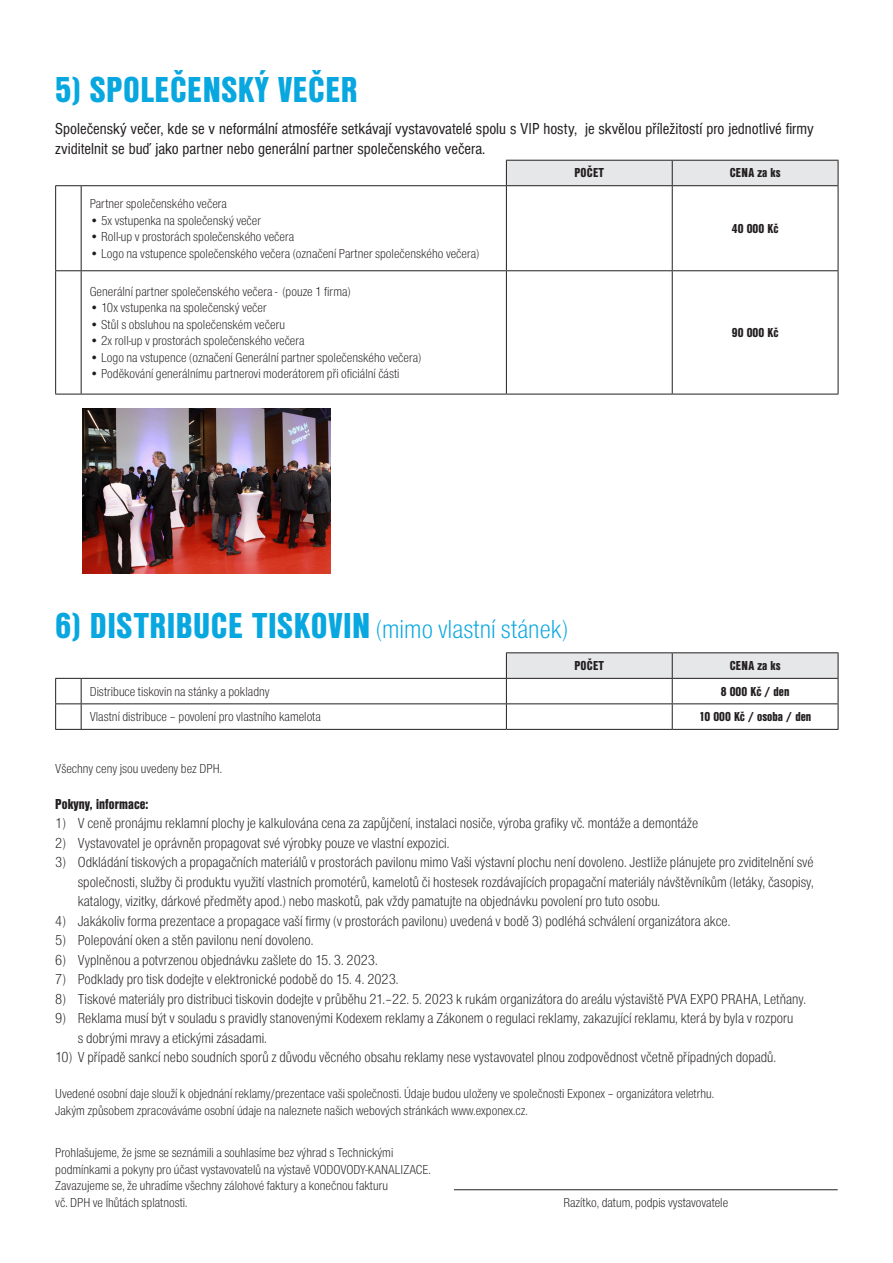
<style>
.page{position:relative;width:893px;height:1263px;background:#fff}
.page>*{position:absolute;margin:0;border:0;box-sizing:border-box;transform-origin:0 0}
.t1{font:37.5px "Nimbus Sans DOT Blac Cond";letter-spacing:.015em;color:#08a7e0}
.text{font:condensed 16.5px/19.5px "Nimbus Sans DOT";color:#231f20}
.t2{font:15px/19.5px "Nimbus Sans DOT Ligh Cond";color:#231f20;text-align:justify}
.t3{font:15px "Nimbus Sans DOT Blac Cond";color:#231f20}
.text-2{font:13.5px/16.5px "Nimbus Sans DOT Ligh Cond";color:#231f20}
.t4{font:13.5px "Nimbus Sans DOT Blac Cond";color:#231f20}
.s1{font-family:"Nimbus Sans DOT Ligh Cond";font-size:27px}
</style>
<div class="page">
<div style="left:506px;top:160px;width:333px;height:26px;background:#e6e7e9"></div>
<svg style="left:55px;top:185px;width:26px;height:1px"></svg>
<hr style="left:55px;top:186px;width:1px;height:84px;background:#231f20">
<hr style="left:81px;top:185px;width:425px;height:1px;background:#231f20">
<hr style="left:81px;top:186px;width:1px;height:84px;background:#231f20">
<hr style="left:506px;top:185px;width:166px;height:1px;background:#231f20">
<hr style="left:506px;top:186px;width:1px;height:84px;background:#231f20">
<hr style="left:672px;top:185px;width:166px;height:1px;background:#231f20">
<hr style="left:672px;top:186px;width:1px;height:84px;background:#231f20">
<hr style="left:838px;top:186px;width:1px;height:84px;background:#231f20">
<svg style="left:55px;top:270px;width:26px;height:1px"></svg>
<hr style="left:55px;top:271px;width:1px;height:123px;background:#231f20">
<hr style="left:81px;top:270px;width:425px;height:1px;background:#231f20">
<hr style="left:81px;top:271px;width:1px;height:123px;background:#231f20">
<hr style="left:506px;top:270px;width:166px;height:1px;background:#231f20">
<hr style="left:506px;top:271px;width:1px;height:123px;background:#231f20">
<hr style="left:672px;top:270px;width:166px;height:1px;background:#231f20">
<hr style="left:672px;top:271px;width:1px;height:123px;background:#231f20">
<hr style="left:838px;top:271px;width:1px;height:123px;background:#231f20">
<svg style="left:55px;top:394px;width:26px;height:1px"></svg>
<hr style="left:81px;top:394px;width:425px;height:1px;background:#231f20">
<hr style="left:506px;top:394px;width:166px;height:1px;background:#231f20">
<hr style="left:672px;top:394px;width:166px;height:1px;background:#231f20">
<img style="left:83px;top:408px;width:247px;height:165px">
<hr style="left:506px;top:652px;width:166px;height:1px;background:#231f20">
<hr style="left:672px;top:652px;width:166px;height:1px;background:#231f20">
<hr style="left:81px;top:678px;width:425px;height:1px;background:#231f20">
<hr style="left:81px;top:703px;width:425px;height:1px;background:#231f20">
<svg style="left:506px;top:653px;width:333px;height:76px"></svg>
<svg style="left:55px;top:678px;width:27px;height:52px"></svg>
<hr style="left:81px;top:729px;width:425px;height:1px;background:#231f20">
<hr style="left:506px;top:729px;width:166px;height:1px;background:#231f20">
<hr style="left:672px;top:729px;width:166px;height:1px;background:#231f20">
<hr style="left:454px;top:1189px;width:384px;height:1px;background:#231f20">
<p class="t1" style="left:55px;top:68px;width:304px">5) SPOLEČENSKÝ VEČER</p>
<p class="text" style="left:55px;top:119px;width:760px">Společenský večer, kde se v neformální atmosféře setkávají vystavovatelé spolu s VIP hosty, je skvělou příležitostí pro jednotlivé firmy zviditelnit se buď jako partner nebo generální partner společenského večera.</p>
<p class="t4" style="left:575px;top:165px;width:31px">POČET</p>
<p class="t4" style="left:730px;top:165px;width:52px">CENA za ks</p>
<p class="text-2" style="left:90px;top:195px;width:139px">Partner společenského večera</p>
<p class="text-2" style="left:90px;top:212px;width:173px">• 5x vstupenka na společenský večer</p>
<p class="text-2" style="left:90px;top:228px;width:206px">• Roll-up v prostorách společenského večera</p>
<p class="text-2" style="left:90px;top:245px;width:391px">• Logo na vstupence společenského večera (označení Partner společenského večera)</p>
<p class="t4" style="left:732px;top:221px;width:48px">40 000 Kč</p>
<p class="text-2" style="left:90px;top:283px;width:263px">Generální partner společenského večera - (pouze 1 firma)</p>
<p class="text-2" style="left:90px;top:300px;width:179px">• 10x vstupenka na společenský večer</p>
<p class="text-2" style="left:90px;top:316px;width:197px">• Stůl s obsluhou na společenském večeru</p>
<p class="text-2" style="left:90px;top:333px;width:216px">• 2x roll-up v prostorách společenského večera</p>
<p class="text-2" style="left:90px;top:349px;width:333px">• Logo na vstupence (označení Generální partner společenského večera)</p>
<p class="text-2" style="left:90px;top:366px;width:311px">• Poděkování generálnímu partnerovi moderátorem při oficiální části</p>
<p class="t4" style="left:732px;top:325px;width:48px">90 000 Kč</p>
<p class="t1" style="left:55px;top:604px;width:514px">6) DISTRIBUCE TISKOVIN <span class="s1">(mimo vlastní stánek)</span></p>
<p class="t4" style="left:575px;top:658px;width:31px">POČET</p>
<p class="t4" style="left:730px;top:658px;width:52px">CENA za ks</p>
<p class="text-2" style="left:90px;top:683px;width:181px">Distribuce tiskovin na stánky a pokladny</p>
<p class="t4" style="left:721px;top:683px;width:70px">8 000 Kč / den</p>
<p class="text-2" style="left:90px;top:709px;width:233px">Vlastní distribuce – povolení pro vlastního kamelota</p>
<p class="t4" style="left:699px;top:709px;width:114px">10 000 Kč / osoba / den</p>
<p class="text-2" style="left:55px;top:760px;width:168px">Všechny ceny jsou uvedeny bez DPH.</p>
<p class="t3" style="left:55px;top:795px;width:94px">Pokyny, informace:</p>
<p class="t2" style="left:55px;top:814px;width:644px">1) V ceně pronájmu reklamní plochy je kalkulována cena za zapůjčení, instalaci nosiče, výroba grafiky vč. montáže a demontáže</p>
<p class="t2" style="left:55px;top:833px;width:396px">2) Vystavovatel je oprávněn propagovat své výrobky pouze ve vlastní expozici.</p>
<p class="t2" style="left:78px;top:853px;width:738px;text-indent:-22px">3) Odkládání tiskových a propagačních materiálů v prostorách pavilonu mimo Vaši výstavní plochu není dovoleno. Jestliže plánujete pro zviditelnění své společnosti, služby či produktu využití vlastních promotérů, kamelotů či hostesek rozdávajících propagační materiály návštěvníkům (letáky, časopisy, katalogy, vizitky, dárkové předměty apod.) nebo maskotů, pak vždy pamatujte na objednávku povolení pro tuto osobu.</p>
<p class="t2" style="left:55px;top:911px;width:677px">4) Jakákoliv forma prezentace a propagace vaší firmy (v prostorách pavilonu) uvedená v bodě 3) podléhá schválení organizátora akce.</p>
<p class="t2" style="left:55px;top:931px;width:260px">5) Polepování oken a stěn pavilonu není dovoleno.</p>
<p class="t2" style="left:55px;top:950px;width:324px">6) Vyplněnou a potvrzenou objednávku zašlete do 15. 3. 2023.</p>
<p class="t2" style="left:55px;top:970px;width:345px">7) Podklady pro tisk dodejte v elektronické podobě do 15. 4. 2023.</p>
<p class="t2" style="left:55px;top:989px;width:752px">8) Tiskové materiály pro distribuci tiskovin dodejte v průběhu 21.–22. 5. 2023 k rukám organizátora do areálu výstaviště PVA EXPO PRAHA, Letňany.</p>
<p class="t2" style="left:78px;top:1009px;width:717px;text-indent:-22px">9) Reklama musí být v souladu s pravidly stanovenými Kodexem reklamy a Zákonem o regulaci reklamy, zakazující reklamu, která by byla v rozporu s dobrými mravy a etickými zásadami.</p>
<p class="t2" style="left:55px;top:1048px;width:722px">10) V případě sankcí nebo soudních sporů z důvodu věcného obsahu reklamy nese vystavovatel plnou zodpovědnost včetně případných dopadů.</p>
<p class="text-2" style="left:55px;top:1085px;width:660px">Uvedené osobní daje slouží k objednání reklamy/prezentace vaši společnosti. Údaje budou uloženy ve společnosti Exponex – organizátora veletrhu.</p>
<p class="text-2" style="left:55px;top:1102px;width:474px">Jakým způsobem zpracováváme osobní údaje na naleznete našich webových stránkách www.exponex.cz.</p>
<p class="text-2" style="left:55px;top:1144px;width:377px">Prohlašujeme, že jsme se seznámili a souhlasíme bez výhrad s Technickými podmínkami a pokyny pro účast vystavovatelů na výstavě VODOVODY-KANALIZACE.<br>Zavazujeme se, že uhradíme všechny zálohové faktury a konečnou fakturu<br>vč. DPH ve lhůtách splatnosti.</p>
<p class="text-2" style="left:563px;top:1194px;width:166px">Razítko, datum, podpis vystavovatele</p>
</div>
